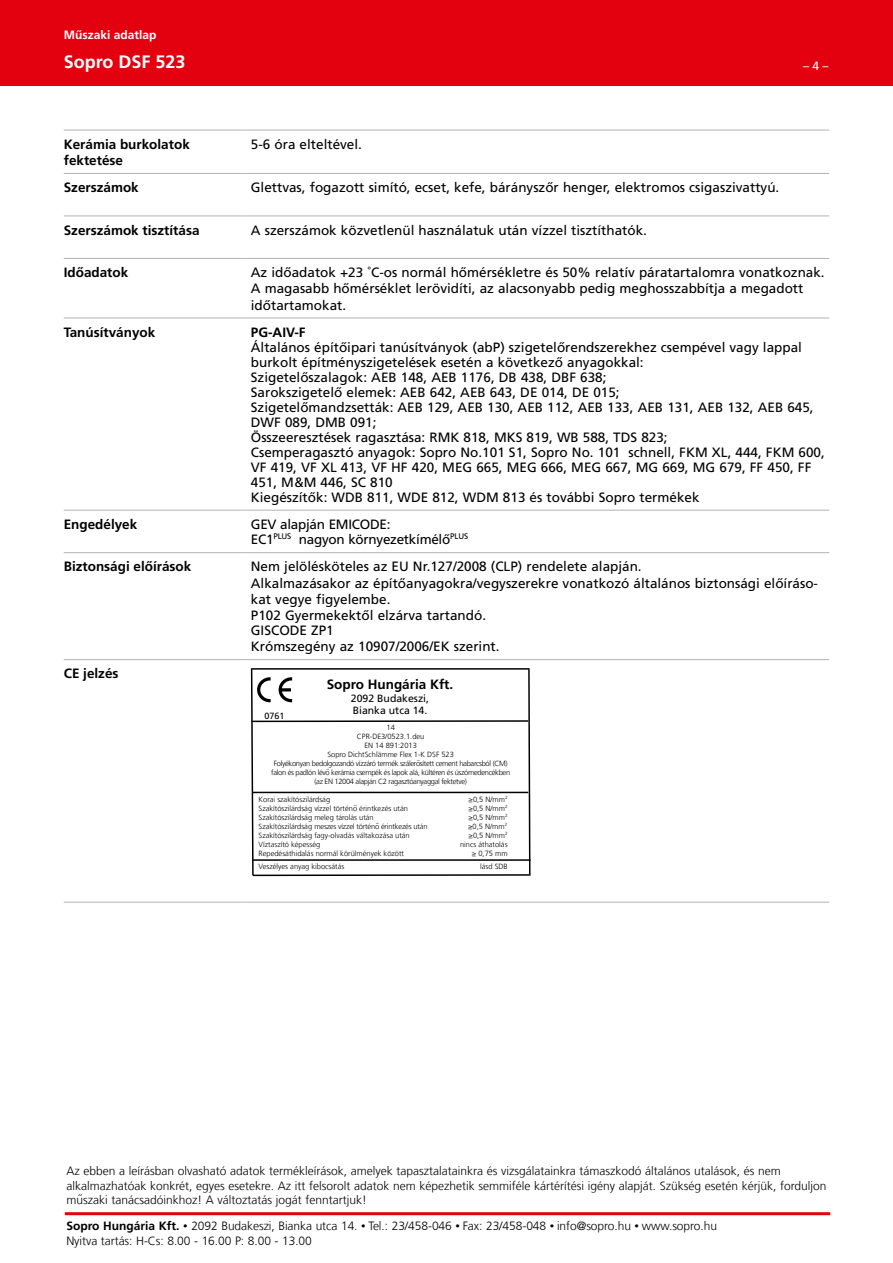
<style>
.page{position:relative;width:893px;height:1263px;background:#fff}
.page>*{position:absolute;margin:0;border:0;box-sizing:border-box;transform-origin:0 0}
.t1{font:700 18px "Sto Frutiger";color:#fff}
.t2{font:13.5px/15px "Sto Frutiger";color:#000}
.t3{font:700 13.5px/16.2px "Sto Frutiger";color:#000}
.t4{font:13.5px/15px "Sto Frutiger";letter-spacing:-.02em;color:#000}
.t5{font:300 12px/14.4px "Sto Frutiger";color:#000}
.t6{font:700 12px "Sto Frutiger";color:#fff}
.t7{font:12px "Sto Frutiger";color:#fff}
.t8{font:10.5px/12.6px "Sto Frutiger";color:#000}
.t9{font:9px "Sto Frutiger";color:#000}
.t10{font:300 7.5px "Sto Frutiger";color:#000}
.t11{font:300 7.5px/9px "Sto Frutiger";letter-spacing:-.04em;color:#000;text-align:center}
.t12{font:300 7.5px "Sto Frutiger";letter-spacing:-.02em;color:#000}
.s1{font-weight:700}
.s2{font-size:9px}
</style>
<div class="page">
<div style="left:0;top:0;width:893px;height:85px;background:#e3000f"></div>
<hr style="left:65px;top:1212px;width:765px;height:3px;background:#e3000f">
<hr style="left:64px;top:173px;width:178px;height:1px;background:#b1b2b3">
<hr style="left:242px;top:173px;width:587px;height:1px;background:#b1b2b3">
<hr style="left:64px;top:216px;width:178px;height:1px;background:#b1b2b3">
<hr style="left:242px;top:216px;width:587px;height:1px;background:#b1b2b3">
<hr style="left:64px;top:258px;width:178px;height:1px;background:#b1b2b3">
<hr style="left:242px;top:258px;width:587px;height:1px;background:#b1b2b3">
<hr style="left:64px;top:318px;width:178px;height:1px;background:#b1b2b3">
<hr style="left:242px;top:318px;width:587px;height:1px;background:#b1b2b3">
<hr style="left:64px;top:510px;width:178px;height:1px;background:#b1b2b3">
<hr style="left:242px;top:510px;width:587px;height:1px;background:#b1b2b3">
<hr style="left:64px;top:552px;width:178px;height:1px;background:#b1b2b3">
<hr style="left:242px;top:552px;width:587px;height:1px;background:#b1b2b3">
<hr style="left:64px;top:659px;width:178px;height:1px;background:#b1b2b3">
<hr style="left:242px;top:659px;width:587px;height:1px;background:#b1b2b3">
<hr style="left:64px;top:130px;width:178px;height:1px;background:#b1b2b3">
<hr style="left:242px;top:130px;width:587px;height:1px;background:#b1b2b3">
<hr style="left:64px;top:902px;width:178px;height:1px;background:#b1b2b3">
<hr style="left:242px;top:902px;width:587px;height:1px;background:#b1b2b3">
<svg style="left:279px;top:677px;width:13px;height:25px"></svg>
<hr style="left:252px;top:668px;width:277px;height:2px;background:#000">
<hr style="left:253px;top:874px;width:277px;height:2px;background:#000">
<svg style="left:527px;top:668px;width:4px;height:208px"></svg>
<svg style="left:250px;top:668px;width:21px;height:209px"></svg>
<hr style="left:252px;top:720px;width:276px;height:2px;background:#000">
<hr style="left:253px;top:859px;width:277px;height:2px;background:#000">
<hr style="left:252px;top:792px;width:276px;height:1px;background:#000">
<p class="t6" style="left:64px;top:28px;width:94px">Műszaki adatlap</p>
<h1 class="t1" style="left:64px;top:52px;width:123px">Sopro DSF 523</h1>
<p class="t7" style="left:803px;top:59px;width:27px">– 4 –</p>
<p class="t3" style="left:64px;top:136px;width:128px">Kerámia burkolatok fektetése</p>
<p class="t2" style="left:251px;top:137px;width:113px">5-6 óra elteltével.</p>
<p class="t3" style="left:64px;top:179px;width:77px">Szerszámok</p>
<p class="t2" style="left:251px;top:180px;width:530px">Glettvas, fogazott simító, ecset, kefe, bárányszőr henger, elektromos csigaszivattyú.</p>
<p class="t3" style="left:64px;top:222px;width:137px">Szerszámok tisztítása</p>
<p class="t2" style="left:251px;top:222px;width:398px">A szerszámok közvetlenül használatuk után vízzel tisztíthatók.</p>
<p class="t3" style="left:64px;top:264px;width:66px">Időadatok</p>
<p class="t2" style="left:251px;top:264px;width:575px;line-height:16.2px">Az időadatok +23 ˚C-os normál hőmérsékletre és 50% relatív páratartalomra vonatkoznak.<br>A magasabb hőmérséklet lerövidíti, az alacsonyabb pedig meghosszabbítja a megadott időtartamokat.</p>
<p class="t3" style="left:64px;top:324px;width:93px">Tanúsítványok</p>
<p class="t3" style="left:251px;top:324px;width:56px">PG-AIV-F</p>
<p class="t2" style="left:251px;top:339px;width:575px">Általános építőipari tanúsítványok (abP) szigetelőrendszerekhez csempével vagy lappal burkolt építményszigetelések esetén a következő anyagokkal:<br>Szigetelőszalagok: AEB 148, AEB 1176, DB 438, DBF 638;<br>Sarokszigetelő elemek: AEB 642, AEB 643, DE 014, DE 015;<br>Szigetelőmandzsetták: AEB 129, AEB 130, AEB 112, AEB 133, AEB 131, AEB 132, AEB 645, DWF 089, DMB 091;<br>Összeeresztések ragasztása: RMK 818, MKS 819, WB 588, TDS 823;<br>Csemperagasztó anyagok: Sopro No.101 S1, Sopro No. 101 schnell, FKM XL, 444, FKM 600, VF 419, VF XL 413, VF HF 420, MEG 665, MEG 666, MEG 667, MG 669, MG 679, FF 450, FF 451, M&amp;M 446, SC 810<br>Kiegészítők: WDB 811, WDE 812, WDM 813 és további Sopro termékek</p>
<p class="t3" style="left:64px;top:516px;width:75px">Engedélyek</p>
<p class="t4" style="left:251px;top:517px;width:219px">GEV alapján EMICODE:<br>EC1<sup>PLUS</sup> nagyon környezetkímélő<sup>PLUS</sup></p>
<p class="t3" style="left:64px;top:559px;width:129px">Biztonsági előírások</p>
<p class="t2" style="left:251px;top:559px;width:569px;line-height:15.9px">Nem jelölésköteles az EU Nr.127/2008 (CLP) rendelete alapján.<br>Alkalmazásakor az építőanyagokra/vegyszerekre vonatkozó általános biztonsági előíráso&shy;kat vegye figyelembe.<br>P102 Gyermekektől elzárva tartandó.<br>GISCODE ZP1<br>Krómszegény az 10907/2006/EK szerint.</p>
<p class="t3" style="left:64px;top:665px;width:56px">CE jelzés</p>
<p class="t3" style="left:327px;top:676px;width:128px">Sopro Hungária Kft.</p>
<p class="t8" style="left:351px;top:692px;width:80px">2092 Budakeszi,<br>Bianka utca 14.</p>
<p class="t11" style="left:271px;top:723px;width:240px">14<br>CPR-DE3/0523.1.deu<br>EN 14 891:2013<br>Sopro DichtSchlämme Flex 1-K DSF 523<br>Folyékonyan bedolgozandó vízzáró termék szálerősített cement habarcsból (CM) falon és padlón lévő kerámia csempék és lapok alá, kültéren és úszómedencékben (az EN 12004 alapján C2 ragasztóanyaggal fektetve)</p>
<p class="t10" style="left:259px;top:795px;width:73px">Korai szakítószilárdság</p>
<p class="t10" style="left:469px;top:795px;width:41px">≥0,5 N/mm<sup>2</sup></p>
<p class="t10" style="left:259px;top:804px;width:151px">Szakítószilárdság vízzel történő érintkezés után</p>
<p class="t10" style="left:469px;top:804px;width:41px">≥0,5 N/mm<sup>2</sup></p>
<p class="t10" style="left:259px;top:813px;width:117px">Szakítószilárdság meleg tárolás után</p>
<p class="t10" style="left:469px;top:813px;width:41px">≥0,5 N/mm<sup>2</sup></p>
<p class="t12" style="left:259px;top:822px;width:171px">Szakítószilárdság meszes vízzel történő érintkezés után</p>
<p class="t10" style="left:468px;top:822px;width:41px">≥0,5 N/mm<sup>2</sup></p>
<p class="t10" style="left:259px;top:831px;width:153px">Szakítószilárdság fagy-olvadás váltakozása után</p>
<p class="t10" style="left:469px;top:831px;width:41px">≥0,5 N/mm<sup>2</sup></p>
<p class="t10" style="left:259px;top:840px;width:63px">Víztaszító képesség</p>
<p class="t10" style="left:460px;top:840px;width:49px">nincs áthatolás</p>
<p class="t10" style="left:259px;top:849px;width:147px">Repedésáthidalás normál körülmények között</p>
<p class="t10" style="left:472px;top:849px;width:37px">≥ 0,75 mm</p>
<p class="t10" style="left:259px;top:862px;width:87px">Veszélyes anyag kibocsátás</p>
<p class="t10" style="left:480px;top:862px;width:29px">lásd SDB</p>
<p class="t9" style="left:265px;top:710px;width:22px">0761</p>
<p class="t5" style="left:66px;top:1164px;width:762px">Az ebben a leírásban olvasható adatok termékleírások, amelyek tapasztalatainkra és vizsgálatainkra támaszkodó általános utalások, és nem alkalmazhatóak konkrét, egyes esetekre. Az itt felsorolt adatok nem képezhetik semmiféle kártérítési igény alapját. Szükség esetén kérjük, forduljon mű-sza-ki ta-nács-adóink-hoz! A változtatás jogát fenntartjuk!</p>
<p class="t5" style="left:66px;top:1219px;width:652px"><span class="s1">Sopro Hungária Kft.</span> <span class="s2">•</span> 2092 Budakeszi, Bianka utca 14. <span class="s2">•</span> Tel.: 23/458-046 <span class="s2">•</span> Fax: 23/458-048 <span class="s2">•</span> info@sopro.hu <span class="s2">•</span> www.sopro.hu<br>Nyitva tartás: H-Cs: 8.00 - 16.00 P: 8.00 - 13.00</p>
</div>
